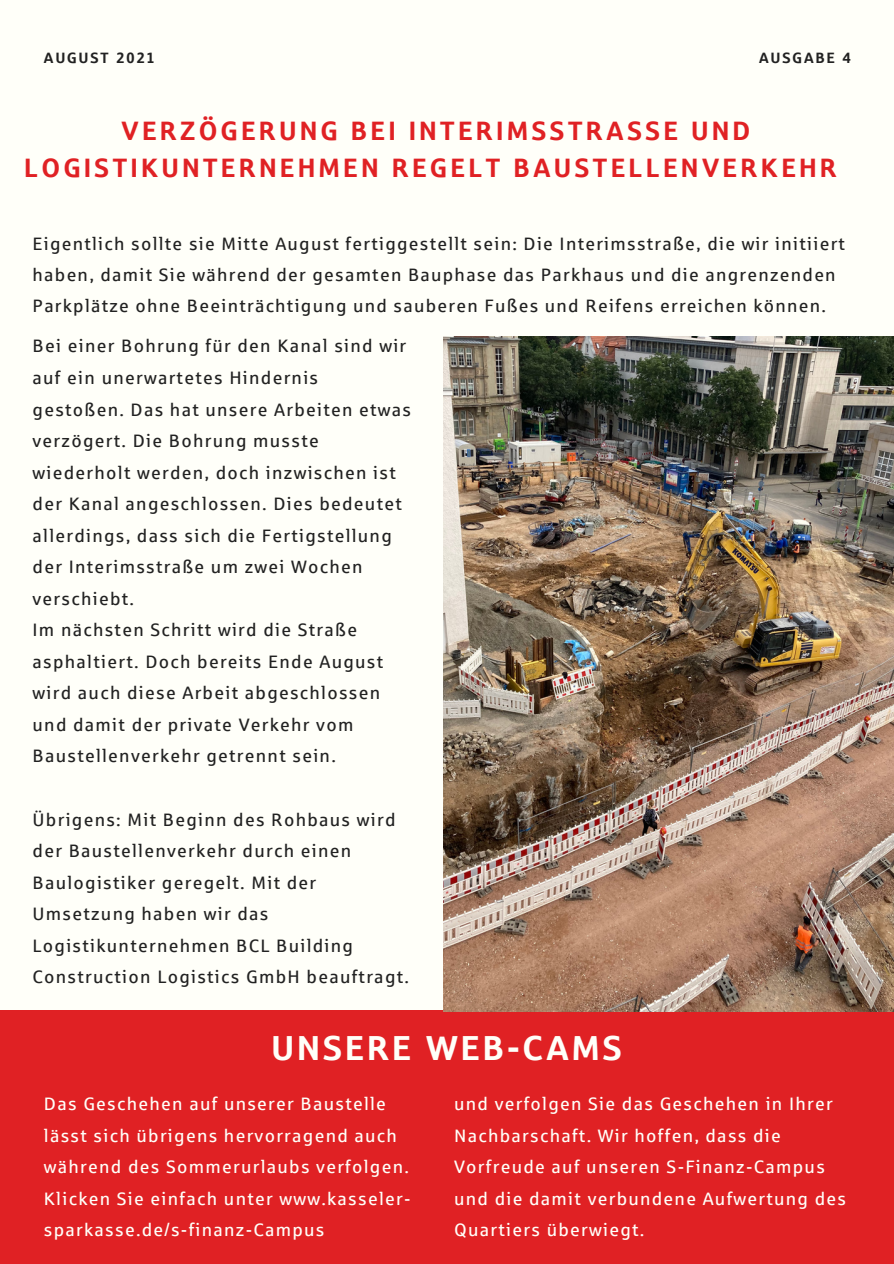
<style>
.page{position:relative;width:894px;height:1264px;background:#fff}
.page>*{position:absolute;margin:0;border:0;box-sizing:border-box;transform-origin:0 0}
.t1{font:34.8px "Sparkasse Head";letter-spacing:.1em;color:#fffff9}
.t2{font:26.7px "Sparkasse Head";letter-spacing:.14em;color:#e02124}
.t3{font:18px/31.5px "Sparkasse Rg";letter-spacing:.07em;color:#222}
.t4{font:18px/31.5px "Sparkasse Rg";letter-spacing:.07em;color:#fffff9}
.t5{font:15px "Sparkasse Head";letter-spacing:.14em;color:#222}
</style>
<div class="page">
<div style="left:0;top:0;width:893px;height:1263px;background:#fffff9"></div>
<div style="left:0;top:1010px;width:893px;height:253px;background:#e02124"></div>
<img style="left:443px;top:336px;width:450px;height:675px">
<p class="t5" style="left:44px;top:50px;width:112px">AUGUST 2021</p>
<p class="t5" style="left:758px;top:50px;width:93px">AUSGABE 4</p>
<p class="t2" style="left:121px;top:117px;width:630px">VERZÖGERUNG BEI INTERIMSSTRASSE UND</p>
<p class="t2" style="left:25px;top:154px;width:813px">LOGISTIKUNTERNEHMEN REGELT BAUSTELLENVERKEHR</p>
<p class="t3" style="left:33px;top:228px;width:813px">Eigentlich sollte sie Mitte August fertiggestellt sein: Die Interimsstraße, die wir initiiert haben, damit Sie während der gesamten Bauphase das Parkhaus und die angrenzenden<br>Parkplätze ohne Beeinträchtigung und sauberen Fußes und Reifens erreichen können.</p>
<p class="t3" style="left:33px;top:330px;width:380px">Bei einer Bohrung für den Kanal sind wir auf ein unerwartetes Hindernis gestoßen. Das hat unsere Arbeiten etwas verzögert. Die Bohrung musste wiederholt werden, doch inzwischen ist der Kanal angeschlossen. Dies bedeutet allerdings, dass sich die Fertigstellung der Interimsstraße um zwei Wochen verschiebt.</p>
<p class="t3" style="left:33px;top:614px;width:352px">Im nächsten Schritt wird die Straße asphaltiert. Doch bereits Ende August wird auch diese Arbeit abgeschlossen und damit der private Verkehr vom Baustellenverkehr getrennt sein.</p>
<p class="t3" style="left:33px;top:803px;width:378px">Übrigens: Mit Beginn des Rohbaus wird der Baustellenverkehr durch einen Baulogistiker geregelt. Mit der Umsetzung haben wir das Logistikunternehmen BCL Building Construction Logistics GmbH beauftragt.</p>
<p class="t1" style="left:272px;top:1029px;width:351px">UNSERE WEB-CAMS</p>
<p class="t4" style="left:44px;top:1088px;width:368px">Das Geschehen auf unserer Baustelle lässt sich übrigens hervorragend auch während des Sommerurlaubs verfolgen.<br>Klicken Sie einfach unter www.kasseler&shy;sparkasse.de/s-finanz-Campus</p>
<p class="t4" style="left:454px;top:1088px;width:393px">und verfolgen Sie das Geschehen in Ihrer Nachbarschaft. Wir hoffen, dass die Vorfreude auf unseren S-Finanz-Campus und die damit verbundene Aufwertung des Quartiers überwiegt.</p>
</div>
